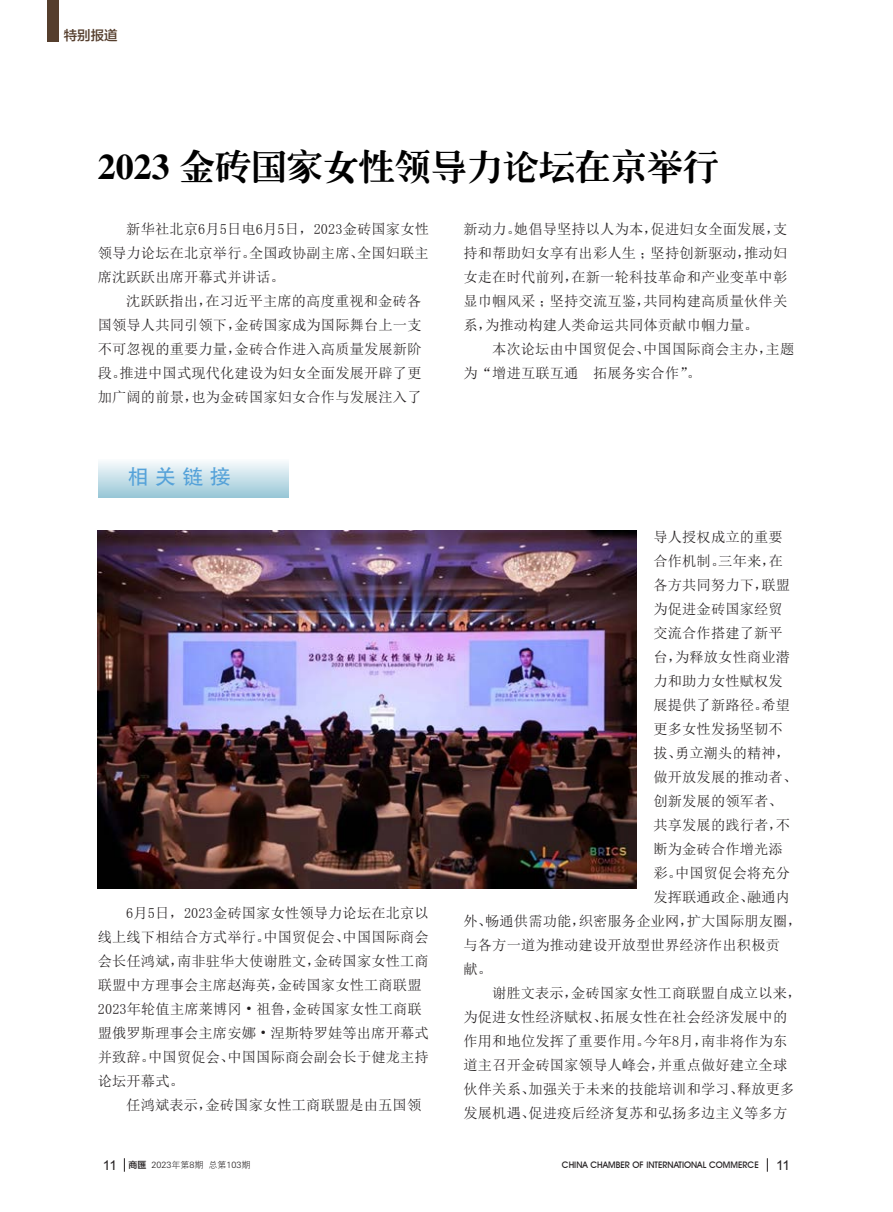
<style>
.page{position:relative;width:893px;height:1212px;background:#fff}
.page>*{position:absolute;margin:0;border:0;box-sizing:border-box;transform-origin:0 0}
.段落样式1{font:36px "CT Lao Song SJ";color:#000}
.说明{font:21px "FZHTJW GB1 0";color:#55a2d9}
.正文{font:14.25px/24px "Sim Sun";letter-spacing:.01em;color:#231f20;text-align:justify}
.t1{font:13.5px "Arial";color:#231f20}
.t2{font:13.5px "FZLTZHK GBK1 0";color:#553e2d}
.t3{font:500 9px "Avant Garde IT Cby BT";color:#231f20}
.t4{font:9px "FZXH1 JW GB1 0";color:#231f20}
.s1{font-family:"FZLTZHK GBK1 0"}
</style>
<div class="page">
<svg style="left:767px;top:1158px;width:1px;height:14px"></svg>
<div style="left:47px;top:0;width:11px;height:41px;background:#553e2d"></div>
<svg style="left:124px;top:1158px;width:1px;height:14px"></svg>
<svg style="left:98px;top:462px;width:191px;height:35px;background:#c5dfe8"></svg>
<img style="left:98px;top:530px;width:538px;height:359px">
<p class="t2" style="left:64px;top:28px;width:55px">特别报道</p>
<p class="段落样式1" style="left:98px;top:148px;width:622px">2023 金砖国家女性领导力论坛在京举行</p>
<p class="正文" style="left:98px;top:217px;width:333px;text-indent:28px">新华社北京6月5日电6月5日，2023金砖国家女性领导力论坛在北京举行。全国政协副主席、全国妇联主席沈跃跃出席开幕式并讲话。</p>
<p class="正文" style="left:98px;top:289px;width:325px;text-indent:28px">沈跃跃指出，在习近平主席的高度重视和金砖各国领导人共同引领下，金砖国家成为国际舞台上一支不可忽视的重要力量，金砖合作进入高质量发展新阶段。推进中国式现代化建设为妇女全面发展开辟了更加广阔的前景，也为金砖国家妇女合作与发展注入了</p>
<p class="正文" style="left:463px;top:217px;width:325px">新动力。她倡导坚持以人为本，促进妇女全面发展，支持和帮助妇女享有出彩人生；坚持创新驱动，推动妇女走在时代前列，在新一轮科技革命和产业变革中彰显巾帼风采；坚持交流互鉴，共同构建高质量伙伴关系，为推动构建人类命运共同体贡献巾帼力量。</p>
<p class="正文" style="left:463px;top:337px;width:332px;text-indent:28px">本次论坛由中国贸促会、中国国际商会主办，主题为“增进互联互通　拓展务实合作”。</p>
<p class="说明" style="left:128px;top:465px;width:104px">相 关 链 接</p>
<p class="正文" style="left:98px;top:901px;width:333px;text-align:left;text-indent:28px">6月5日，2023金砖国家女性领导力论坛在北京以线上线下相结合方式举行。中国贸促会、中国国际商会会长任鸿斌，南非驻华大使谢胜文，金砖国家女性工商联盟中方理事会主席赵海英，金砖国家女性工商联盟<br>2023年轮值主席莱博冈 • 祖鲁，金砖国家女性工商联盟俄罗斯理事会主席安娜 • 涅斯特罗娃等出席开幕式并致辞。中国贸促会、中国国际商会副会长于健龙主持论坛开幕式。</p>
<p class="正文" style="left:126px;top:1093px;width:296px">任鸿斌表示，金砖国家女性工商联盟是由五国领</p>
<p class="t1" style="left:103px;top:1156px;width:16px">11</p>
<p class="t4" style="left:128px;top:1160px;width:123px"><span class="s1">商匯</span> 2023年第8期 总第103期</p>
<p class="正文" style="left:653px;top:525px;width:131px">导人授权成立的重要</p>
<p class="正文" style="left:653px;top:549px;width:131px">合作机制。三年来，在</p>
<p class="正文" style="left:653px;top:573px;width:138px">各方共同努力下，联盟</p>
<p class="正文" style="left:653px;top:597px;width:131px">为促进金砖国家经贸</p>
<p class="正文" style="left:653px;top:621px;width:131px">交流合作搭建了新平</p>
<p class="正文" style="left:653px;top:645px;width:138px">台，为释放女性商业潜</p>
<p class="正文" style="left:653px;top:669px;width:131px">力和助力女性赋权发</p>
<p class="正文" style="left:653px;top:693px;width:138px">展提供了新路径。希望</p>
<p class="正文" style="left:653px;top:717px;width:131px">更多女性发扬坚韧不</p>
<p class="正文" style="left:653px;top:741px;width:138px">拔、勇立潮头的精神，</p>
<p class="正文" style="left:653px;top:765px;width:145px">做开放发展的推动者、</p>
<p class="正文" style="left:653px;top:789px;width:131px">创新发展的领军者、</p>
<p class="正文" style="left:653px;top:813px;width:138px">共享发展的践行者，不</p>
<p class="正文" style="left:653px;top:837px;width:131px">断为金砖合作增光添</p>
<p class="正文" style="left:653px;top:861px;width:138px">彩。中国贸促会将充分</p>
<p class="正文" style="left:653px;top:885px;width:138px">发挥联通政企、融通内</p>
<p class="正文" style="left:463px;top:909px;width:340px">外、畅通供需功能，织密服务企业网，扩大国际朋友圈，</p>
<p class="正文" style="left:463px;top:933px;width:318px">与各方一道为推动建设开放型世界经济作出积极贡</p>
<p class="正文" style="left:463px;top:957px;width:30px">献。</p>
<p class="正文" style="left:463px;top:981px;width:339px;text-align:left;text-indent:28px">谢胜文表示，金砖国家女性工商联盟自成立以来，为促进女性经济赋权、拓展女性在社会经济发展中的作用和地位发挥了重要作用。今年8月，南非将作为东道主召开金砖国家领导人峰会，并重点做好建立全球伙伴关系、加强关于未来的技能培训和学习、释放更多发展机遇、促进疫后经济复苏和弘扬多边主义等多方</p>
<p class="t3" style="left:562px;top:1159px;width:198px">CHINA CHAMBER OF INTERNATIONAL COMMERCE</p>
<p class="t1" style="left:776px;top:1156px;width:16px">11</p>
</div>
